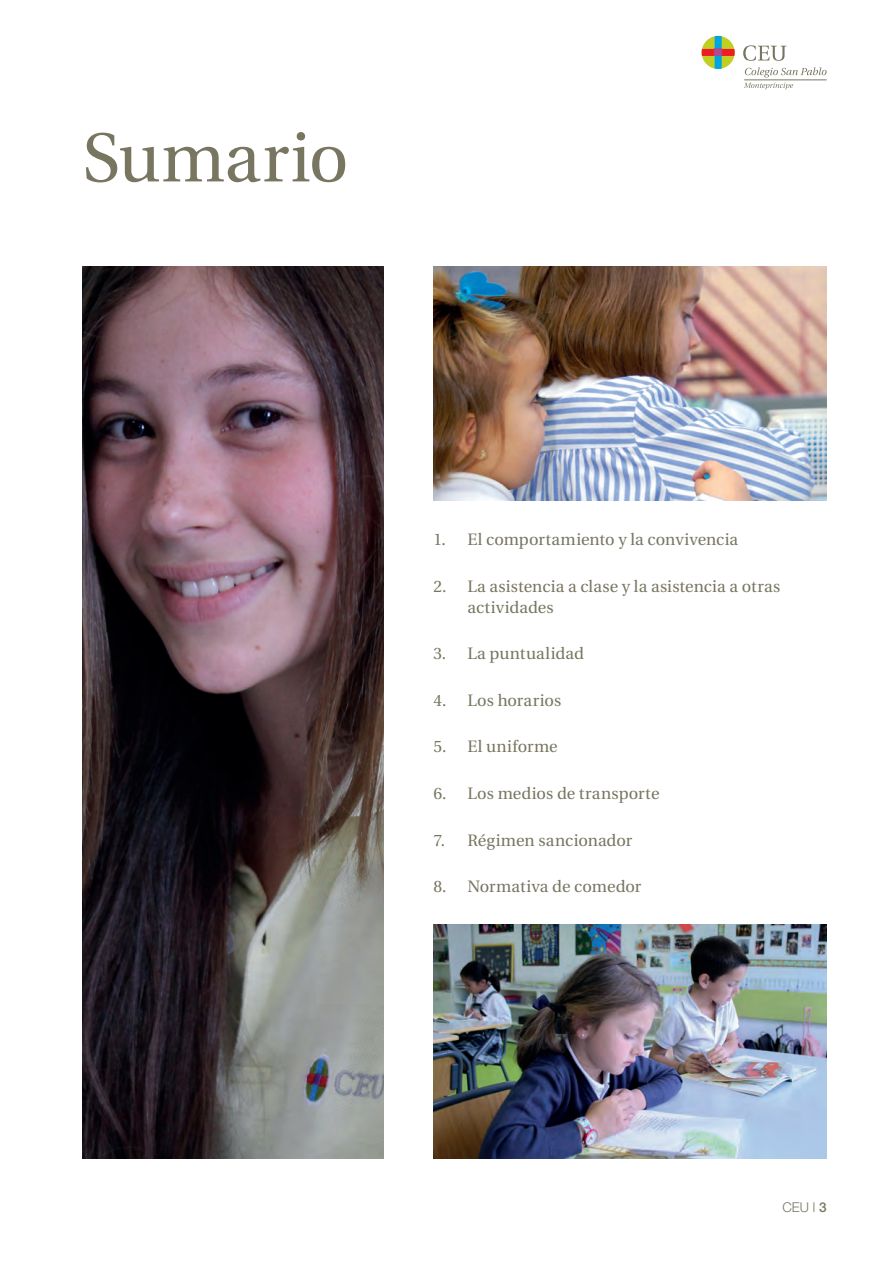
<style>
.page{position:relative;width:888px;height:1267px;background:#fff}
.page>*{position:absolute;margin:0;border:0;box-sizing:border-box;transform-origin:0 0}
.t1{font:69px "Utopia";letter-spacing:.005em;color:#787661}
.t2{font:16.5px/21px "Utopia";letter-spacing:.005em;color:#787661}
.t3{font:16.5px "Utopia";letter-spacing:.025em;color:#787661}
.t4{font:300 13.5px "Helvetica Neue";color:#787661}
.s1{font-weight:500}
</style>
<div class="page">
<svg style="left:702px;top:36px;width:33px;height:33px"></svg>
<div style="left:715px;top:49px;width:7px;height:7px;background:#a84d90"></div>
<svg style="left:743px;top:45px;width:43px;height:16px"></svg>
<svg style="left:744px;top:67px;width:83px;height:23px"></svg>
<img style="left:83px;top:267px;width:300px;height:891px">
<img style="left:433px;top:266px;width:394px;height:234px">
<img style="left:433px;top:924px;width:394px;height:234px">
<h1 class="t1" style="left:83px;top:120px;width:268px">Sumario</h1>
<p class="t2" style="left:433px;top:529px;width:306px">1. El comportamiento y la convivencia</p>
<p class="t2" style="left:467px;top:576px;width:314px;text-indent:-34px">2. La asistencia a clase y la asistencia a otras actividades</p>
<p class="t2" style="left:433px;top:643px;width:152px">3. La puntualidad</p>
<p class="t2" style="left:433px;top:690px;width:129px">4. Los horarios</p>
<p class="t3" style="left:433px;top:737px;width:126px">5. El uniforme</p>
<p class="t2" style="left:433px;top:783px;width:228px">6. Los medios de transporte</p>
<p class="t2" style="left:433px;top:829px;width:200px">7. Régimen sancionador</p>
<p class="t2" style="left:433px;top:876px;width:209px">8. Normativa de comedor</p>
<p class="t4" style="left:782px;top:1198px;width:46px">CEU l <span class="s1">3</span></p>
</div>
